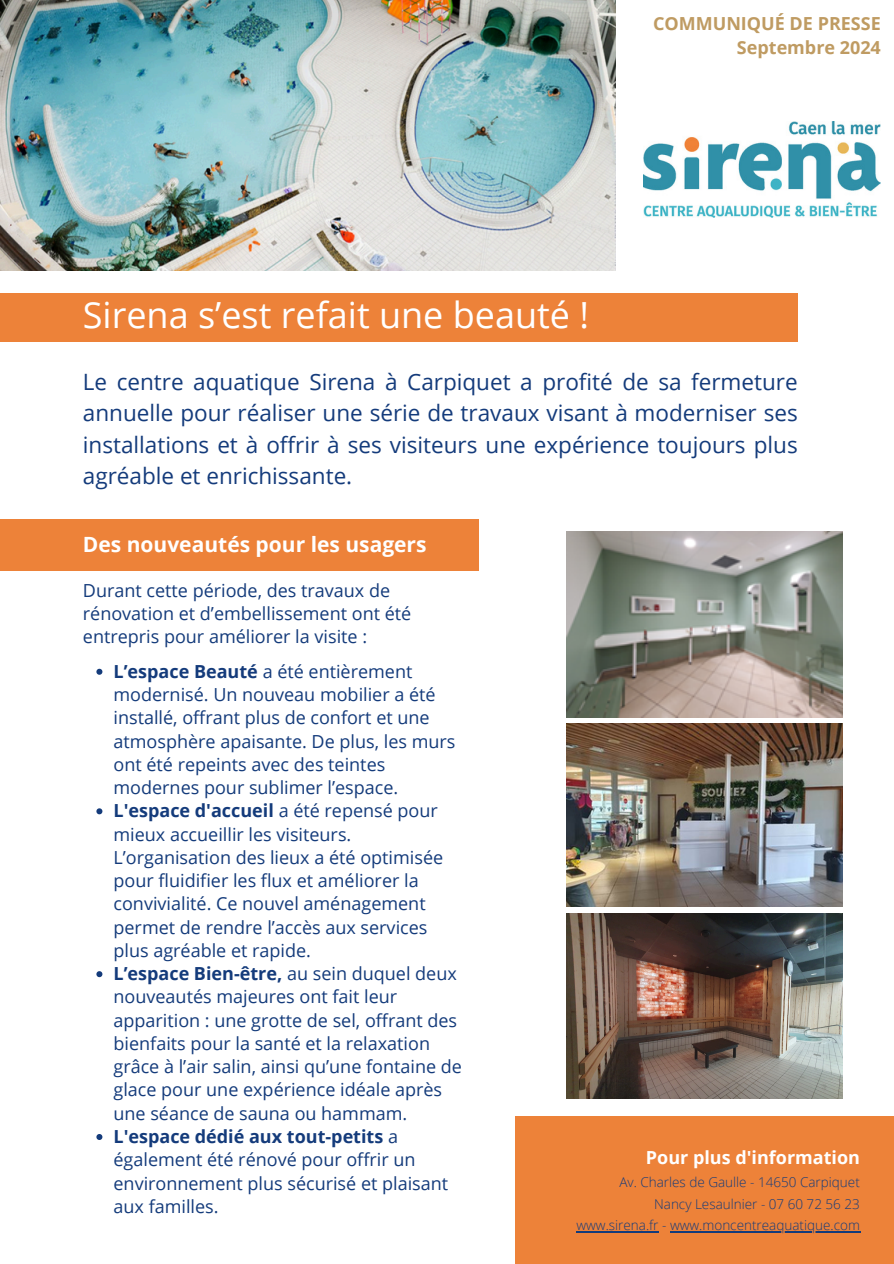
<style>
.page{position:relative;width:894px;height:1264px;background:#fff}
.page>*{position:absolute;margin:0;border:0;box-sizing:border-box;transform-origin:0 0}
.t1{font:36px "Open Sans";color:#fff}
.t2{font:22.5px/31.5px "Open Sans";color:#143b7b;text-align:justify}
.t3{font:700 21px "Open Sans";color:#fff}
.t4{font:18px/23.2px "Open Sans";color:#143b7b}
.t5{font:700 18px/24.8px "Open Sans";color:#bf9b62;text-align:right}
.t6{font:700 18px "Open Sans";color:#fff}
.t7{font:300 13.5px "Open Sans";color:#143b7b}
.s1{font-weight:700}
</style>
<div class="page">
<div style="left:0;top:293px;width:797px;height:48px;background:#ed8239"></div>
<img style="left:643px;top:121px;width:237px;height:97px">
<img style="left:0;top:0;width:615px;height:270px">
<div style="left:515px;top:1116px;width:378px;height:147px;background:#ed8239"></div>
<div style="left:0;top:519px;width:479px;height:51px;background:#ed8239"></div>
<img style="left:566px;top:531px;width:276px;height:186px">
<img style="left:566px;top:723px;width:276px;height:183px">
<img style="left:566px;top:913px;width:276px;height:185px">
<hr style="left:576px;top:1231px;width:82px;height:1px;background:#143b7b">
<hr style="left:669px;top:1231px;width:190px;height:1px;background:#143b7b">
<svg style="left:96px;top:668px;width:6px;height:6px"></svg>
<svg style="left:96px;top:808px;width:6px;height:6px"></svg>
<svg style="left:96px;top:971px;width:6px;height:6px"></svg>
<svg style="left:96px;top:1134px;width:6px;height:5px"></svg>
<h5 class="t5" style="left:652px;top:10px;width:229px">COMMUNIQUÉ DE PRESSE<br>Septembre 2024</h5>
<h2 class="t1" style="left:83px;top:289px;width:507px">Sirena s’est refait une beauté !</h2>
<p class="t2" style="left:83px;top:365px;width:716px">Le centre aquatique Sirena à Carpiquet a profité de sa fermeture annuelle pour réaliser une série de travaux visant à moderniser ses installations et à offrir à ses visiteurs une expérience toujours plus agréable et enrichissante.</p>
<p class="t3" style="left:83px;top:529px;width:345px">Des nouveautés pour les usagers</p>
<p class="t4" style="left:83px;top:578px;width:330px">Durant cette période, des travaux de rénovation et d’embellissement ont été entrepris pour améliorer la visite :</p>
<p class="t4" style="left:113px;top:659px;width:343px"><span class="s1">L’espace Beauté</span> a été entièrement modernisé. Un nouveau mobilier a été installé, offrant plus de confort et une atmosphère apaisante. De plus, les murs ont été repeints avec des teintes modernes pour sublimer l’espace.</p>
<p class="t4" style="left:113px;top:798px;width:331px"><span class="s1">L'espace d'accueil</span> a été repensé pour mieux accueillir les visiteurs.<br>L’organisation des lieux a été optimisée pour fluidifier les flux et améliorer la convivialité. Ce nouvel aménagement permet de rendre l’accès aux services plus agréable et rapide.</p>
<p class="t4" style="left:113px;top:961px;width:350px"><span class="s1">L’espace Bien-être,</span> au sein duquel deux nouveautés majeures ont fait leur apparition : une grotte de sel, offrant des bienfaits pour la santé et la relaxation grâce à l’air salin, ainsi qu’une fontaine de glace pour une expérience idéale après une séance de sauna ou hammam.<br><span class="s1">L'espace dédié aux tout-petits</span> a également été rénové pour offrir un environnement plus sécurisé et plaisant aux familles.</p>
<p class="t6" style="left:645px;top:1144px;width:215px">Pour plus d'information</p>
<p class="t7" style="left:619px;top:1172px;width:242px">Av. Charles de Gaulle - 14650 Carpiquet</p>
<p class="t7" style="left:654px;top:1194px;width:207px">Nancy Lesaulnier - 07 60 72 56 23</p>
<p class="t7" style="left:576px;top:1215px;width:285px">www.sirena.fr - www.moncentreaquatique.com</p>
</div>
